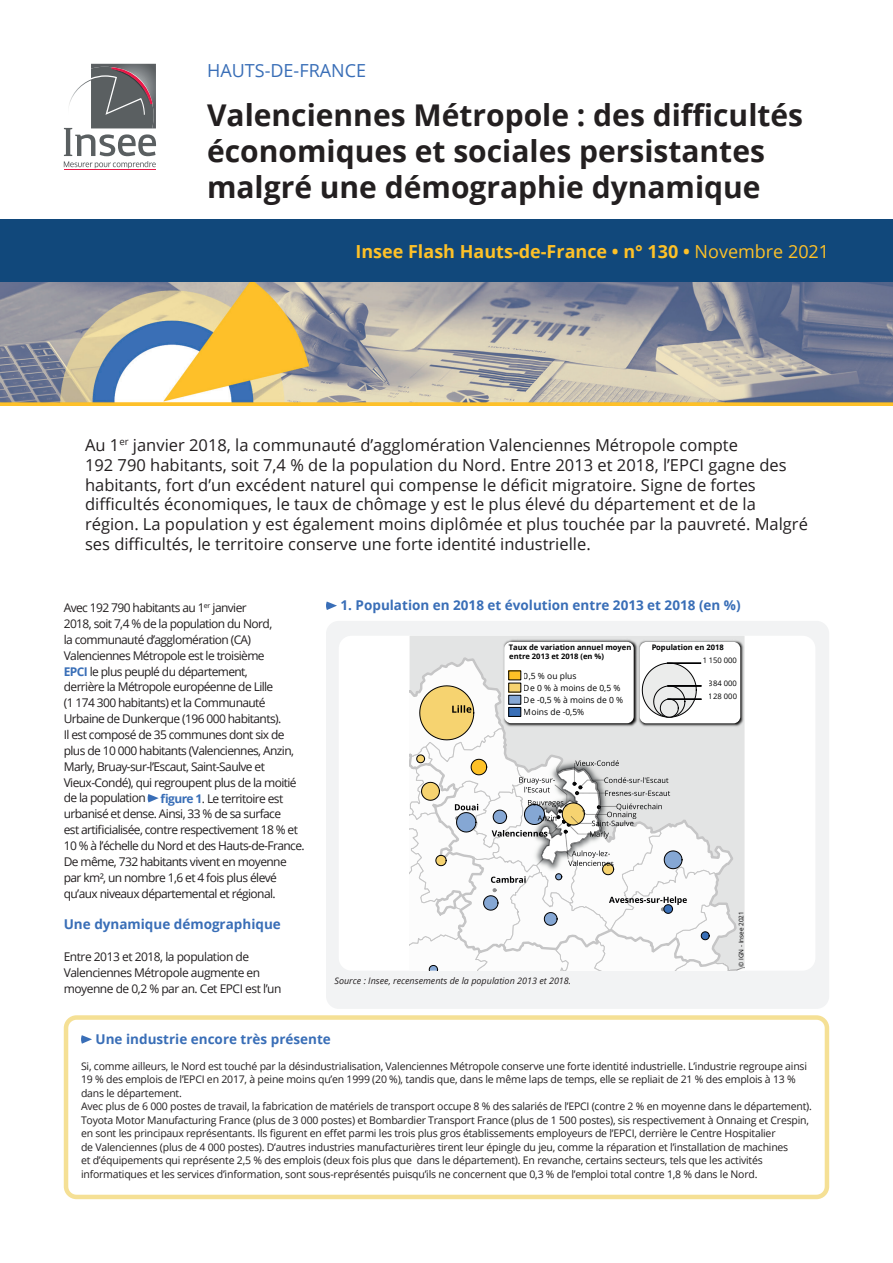
<style>
.page{position:relative;width:893px;height:1263px;background:#fff}
.page>*{position:absolute;margin:0;border:0;box-sizing:border-box;transform-origin:0 0}
.t1{font:700 30px/36px "Open Sans";color:#231f20}
.t2{font:700 18px "Open Sans";color:#fec128}
.t3{font:18px "Open Sans";color:#396eb7}
.t4{font:16.5px/19.8px "Open Sans";color:#231f20}
.t5{font:700 13.5px "Open Sans";color:#396eb7}
.t6{font:12px/15.9px "Open Sans";letter-spacing:-.05em;color:#231f20}
.t7{font:10.5px/13.5px "Open Sans";letter-spacing:-.02em;color:#231f20}
.t8{font:italic 9px "Open Sans";color:#231f20}
.t9{font:8.55px/12.1px "Open Sans";color:#000001}
.t10{font:700 7.65px/9.3px "Open Sans";color:#000001}
.t11{font:7.65px "Open Sans";color:#000001}
.t12{font:6.45px "Open Sans";color:#000001}
.s1{font-weight:400}
.s2{font-weight:700;color:#396eb7}
</style>
<div class="page">
<svg style="left:147px;top:794px;width:12px;height:8px"></svg>
<div style="left:0;top:219px;width:893px;height:64px;background:#11487b"></div>
<hr style="left:64px;top:170px;width:92px;height:1px;background:#e91847">
<svg style="left:64px;top:64px;width:92px;height:104px"></svg>
<svg style="left:326px;top:601px;width:11px;height:9px"></svg>
<div style="left:326px;top:621px;width:503px;height:388px;background:#f2f3f4;border-radius:13px"></div>
<div style="left:339px;top:636px;width:476px;height:335px;background:#fff;border-radius:13px"></div>
<img style="left:502px;top:639px;width:242px;height:18px">
<div style="left:504px;top:642px;width:130px;height:81px;background:#fff;border-radius:7px"></div>
<div style="left:640px;top:642px;width:100px;height:81px;background:#fff;border-radius:7px"></div>
<svg style="left:410px;top:657px;width:334px;height:314px"></svg>
<hr style="left:667px;top:663px;width:34px;height:1px;background:#000001">
<hr style="left:668px;top:699px;width:34px;height:1px;background:#000001">
<hr style="left:668px;top:686px;width:34px;height:1px;background:#000001">
<svg style="left:81px;top:1035px;width:11px;height:9px"></svg>
<div style="left:64px;top:1015px;width:765px;height:184px;border:4px solid #f5e095;border-radius:11px"></div>
<img style="left:0;top:283px;width:893px;height:123px">
<h2 class="t3" style="left:207px;top:58px;width:161px">HAUTS-DE-FRANCE</h2>
<h1 class="t1" style="left:207px;top:97px;width:598px">Valenciennes Métropole : des difficultés économiques et sociales persistantes malgré une démographie dynamique</h1>
<h2 class="t2" style="left:355px;top:239px;width:475px">Insee Flash Hauts-de-France • n° 130 • <span class="s1">Novembre 2021</span></h2>
<p class="t4" style="left:85px;top:435px;width:724px">Au 1<sup>er</sup> janvier 2018, la communauté d’agglomération Valenciennes Métropole compte<br>192 790 habitants, soit 7,4 % de la population du Nord. Entre 2013 et 2018, l’EPCI gagne des habitants, fort d’un excédent naturel qui compense le déficit migratoire. Signe de fortes difficultés économiques, le taux de chômage y est le plus élevé du département et de la région. La population y est également moins diplômée et plus touchée par la pauvreté. Malgré ses difficultés, le territoire conserve une forte identité industrielle.</p>
<p class="t6" style="left:64px;top:600px;width:242px">Avec 192 790 habitants au 1<sup>er</sup> janvier<br>2018, soit 7,4 % de la population du Nord,<br>la communauté d’agglomération (CA)<br>Valenciennes Métropole est le troisième<br><span class="s2">EPCI</span> le plus peuplé du département,<br>derrière la Métropole européenne de Lille<br>(1 174 300 habitants) et la Communauté Urbaine de Dunkerque (196 000 habitants).<br>Il est composé de 35 communes dont six de plus de 10 000 habitants (Valenciennes, Anzin, Marly, Bruay-sur-l’Escaut, Saint-Saulve et Vieux-Condé), qui regroupent plus de la moitié de la population <span class="s2">figure 1</span>. Le territoire est urbanisé et dense. Ainsi, 33 % de sa surface<br>est artificialisée, contre respectivement 18 % et 10 % à l’échelle du Nord et des Hauts-de-France.<br>De même, 732 habitants vivent en moyenne par km², un nombre 1,6 et 4 fois plus élevé qu’aux niveaux départemental et régional.</p>
<p class="t5" style="left:64px;top:915px;width:219px">Une dynamique démographique</p>
<p class="t6" style="left:64px;top:948px;width:219px">Entre 2013 et 2018, la population de<br>Valenciennes Métropole augmente en moyenne de 0,2 % par an. Cet EPCI est l’un</p>
<p class="t5" style="left:341px;top:596px;width:402px">1. Population en 2018 et évolution entre 2013 et 2018 (en %)</p>
<p class="t10" style="left:509px;top:642px;width:124px">Taux de variation annuel moyen entre 2013 et 2018 (en %)</p>
<p class="t10" style="left:651px;top:642px;width:74px">Population en 2018</p>
<p class="t11" style="left:709px;top:691px;width:30px">128 000</p>
<p class="t11" style="left:702px;top:655px;width:36px">1 150 000</p>
<p class="t9" style="left:524px;top:669px;width:101px">0,5 % ou plus<br>De 0 % à moins de 0,5 %<br>De -0,5 % à moins de 0 %</p>
<p class="t11" style="left:709px;top:678px;width:30px">384 000</p>
<p class="t9" style="left:524px;top:706px;width:62px">Moins de -0,5%</p>
<p class="t8" style="left:334px;top:975px;width:238px">Source : Insee, recensements de la population 2013 et 2018.</p>
<p class="t12" style="left:737px;top:967px;width:57px;rotate:-90deg">© IGN - Insee 2021</p>
<p class="t5" style="left:96px;top:1029px;width:237px">Une industrie encore très présente</p>
<p class="t7" style="left:81px;top:1059px;width:732px">Si, comme ailleurs, le Nord est touché par la désindustrialisation, Valenciennes Métropole conserve une forte identité industrielle. L’industrie regroupe ainsi 19 % des emplois de l’EPCI en 2017, à peine moins qu’en 1999 (20 %), tandis que, dans le même laps de temps, elle se repliait de 21 % des emplois à 13 % dans le département.<br>Avec plus de 6 000 postes de travail, la fabrication de matériels de transport occupe 8 % des salariés de l’EPCI (contre 2 % en moyenne dans le département).<br>Toyota Motor Manufacturing France (plus de 3 000 postes) et Bombardier Transport France (plus de 1 500 postes), sis respectivement à Onnaing et Crespin, en sont les principaux représentants. Ils figurent en effet parmi les trois plus gros établissements employeurs de l’EPCI, derrière le Centre Hospitalier<br>de Valenciennes (plus de 4 000 postes). D’autres industries manufacturières tirent leur épingle du jeu, comme la réparation et l’installation de machines<br>et d’équipements qui représente 2,5 % des emplois (deux fois plus que dans le département). En revanche, certains secteurs, tels que les activités informatiques et les services d’information, sont sous-représentés puisqu’ils ne concernent que 0,3 % de l’emploi total contre 1,8 % dans le Nord.</p>
</div>
